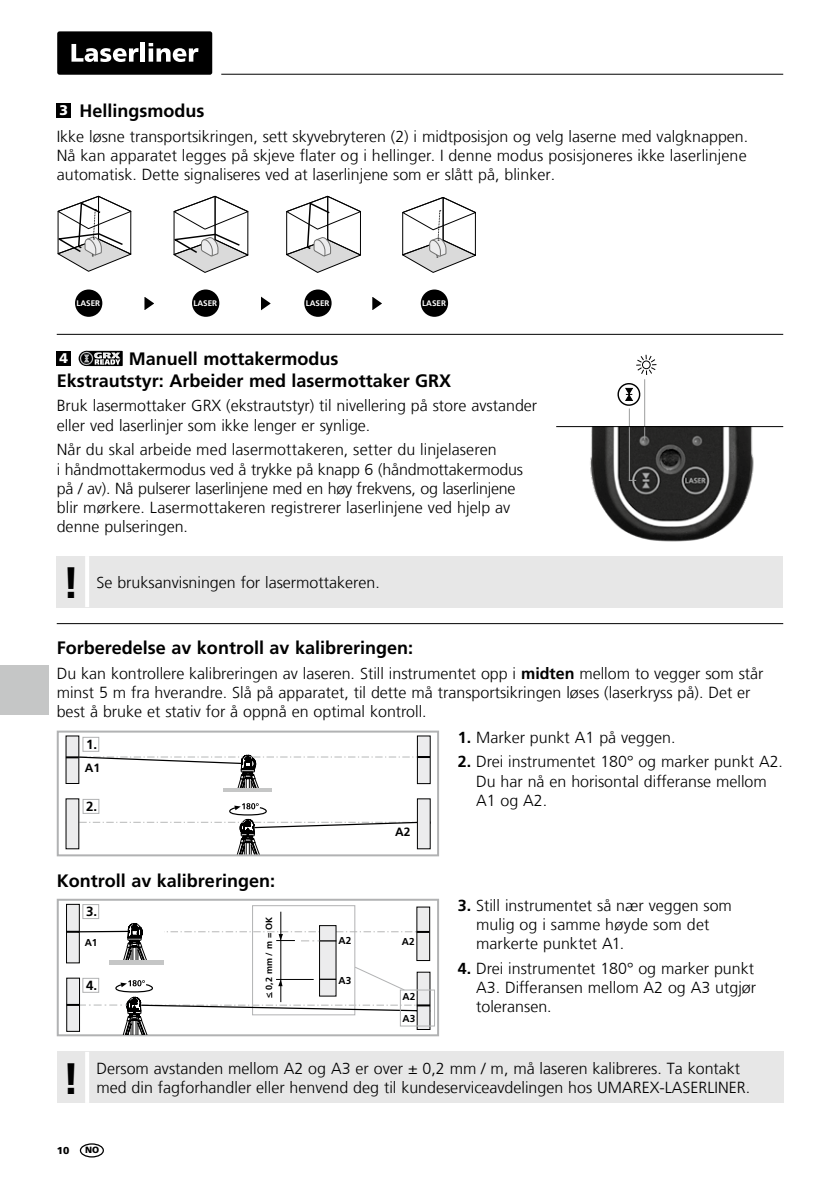
<style>
.page{position:relative;width:840px;height:1191px;background:#fff}
.page>*{position:absolute;margin:0;border:0;box-sizing:border-box;transform-origin:0 0}
.t1{font:700 44px "Frutiger LT Com";color:#000}
.t2{font:700 18px/21.6px "Frutiger LT Com";color:#000}
.t3{font:300 16px/19.2px "Frutiger LT Com";color:#000}
.t4{font:900 14px "Frutiger LT Com";color:#fff}
.t5{font:700 13.2px "Frutiger LT Com";color:#000}
.t6{font:700 12px "Frutiger LT Com";color:#000}
.t7{font:700 10px "Frutiger LT Com";color:#000}
.t8{font:900 10px "Frutiger LT Com";color:#000}
.t9{font:700 9px "Frutiger LT Com";color:#000}
.t10{font:900 9px "Frutiger LT Com";color:#000}
.t11{font:700 8px "Frutiger LT Com";color:#fff}
.s1{font-weight:700}
</style>
<div class="page">
<hr style="left:221px;top:74px;width:561px;height:1px;background:#000">
<div style="left:57px;top:31px;width:155px;height:44px;background:#000;border-radius:2px"></div>
<svg style="left:71px;top:44px;width:67px;height:18px"></svg>
<hr style="left:141px;top:43px;width:4px;height:19px;background:#fff">
<svg style="left:148px;top:43px;width:50px;height:19px"></svg>
<div style="left:0;top:665px;width:48px;height:50px;background:#c5c6c6"></div>
<div style="left:80px;top:1143px;width:24px;height:14px;border:1px solid #000;border-radius:50%"></div>
<img style="left:559px;top:427px;width:198px;height:115px">
<div style="left:57px;top:103px;width:14px;height:15px;background:#000"></div>
<hr style="left:57px;top:334px;width:725px;height:1px;background:#000">
<div style="left:57px;top:351px;width:14px;height:14px;background:#000"></div>
<div style="left:85px;top:351px;width:38px;height:15px;background:#000"></div>
<svg style="left:79px;top:352px;width:41px;height:13px"></svg>
<svg style="left:617px;top:383px;width:23px;height:23px"></svg>
<hr style="left:628px;top:408px;width:1px;height:73px;background:#9c9d9d">
<svg style="left:636px;top:355px;width:20px;height:20px"></svg>
<div style="left:641px;top:360px;width:9px;height:9px;border:1px solid #000;border-radius:50%"></div>
<hr style="left:643px;top:379px;width:1px;height:60px;background:#9c9d9d">
<hr style="left:57px;top:623px;width:725px;height:1px;background:#000">
<div style="left:57px;top:556px;width:725px;height:51px;background:#e7e7e7"></div>
<hr style="left:85px;top:556px;width:4px;height:51px;background:#fff">
<hr style="left:556px;top:426px;width:226px;height:1px;background:#000">
<div style="left:82px;top:904px;width:17px;height:15px;border:1px solid #b1b2b3"></div>
<div style="left:57px;top:730px;width:382px;height:126px;border:2px solid #b1b2b3"></div>
<svg style="left:66px;top:803px;width:364px;height:51px"></svg>
<div style="left:417px;top:736px;width:13px;height:47px;background:#ececed"></div>
<div style="left:417px;top:736px;width:13px;height:47px;border:1px solid #000"></div>
<div style="left:66px;top:799px;width:13px;height:49px;background:#ececed"></div>
<div style="left:66px;top:736px;width:13px;height:47px;background:#ececed"></div>
<div style="left:83px;top:799px;width:16px;height:14px;border:1px solid #b1b2b3"></div>
<div style="left:83px;top:737px;width:16px;height:14px;border:1px solid #b1b2b3"></div>
<div style="left:417px;top:799px;width:13px;height:49px;background:#ececed"></div>
<div style="left:417px;top:798px;width:13px;height:51px;border:1px solid #000"></div>
<hr style="left:223px;top:788px;width:49px;height:3px;background:#c5c6c6">
<svg style="left:66px;top:755px;width:364px;height:33px"></svg>
<div style="left:57px;top:1051px;width:725px;height:52px;background:#e7e7e7"></div>
<hr style="left:85px;top:1051px;width:4px;height:52px;background:#fff">
<div style="left:57px;top:898px;width:382px;height:138px;border:2px solid #b1b2b3"></div>
<div style="left:252px;top:905px;width:103px;height:110px;border:1px solid #b1b2b3"></div>
<div style="left:66px;top:904px;width:13px;height:59px;background:#ececed"></div>
<div style="left:66px;top:904px;width:13px;height:59px;border:1px solid #000"></div>
<div style="left:416px;top:907px;width:13px;height:53px;background:#ececed"></div>
<hr style="left:280px;top:911px;width:1px;height:91px;background:#000">
<div style="left:399px;top:989px;width:36px;height:37px;border:1px solid #b1b2b3"></div>
<svg style="left:66px;top:923px;width:364px;height:111px"></svg>
<svg style="left:173px;top:196px;width:76px;height:77px"></svg>
<svg style="left:286px;top:196px;width:75px;height:77px"></svg>
<svg style="left:57px;top:196px;width:75px;height:76px"></svg>
<div style="left:75px;top:289px;width:27px;height:28px;background:#000;border-radius:50%"></div>
<div style="left:192px;top:289px;width:27px;height:28px;background:#000;border-radius:50%"></div>
<div style="left:304px;top:289px;width:27px;height:28px;background:#000;border-radius:50%"></div>
<svg style="left:402px;top:197px;width:74px;height:76px"></svg>
<div style="left:420px;top:289px;width:28px;height:28px;background:#000;border-radius:50%"></div>
<svg style="left:144px;top:297px;width:10px;height:13px"></svg>
<svg style="left:261px;top:296px;width:10px;height:15px"></svg>
<svg style="left:372px;top:297px;width:10px;height:13px"></svg>
<p class="t2" style="left:79px;top:100px;width:126px">Hellingsmodus</p>
<p class="t3" style="left:57px;top:127px;width:692px;text-align:justify">Ikke løsne transportsikringen, sett skyvebryteren (2) i midtposisjon og velg laserne med valgknappen.<br>Nå kan apparatet legges på skjeve flater og i hellinger. I denne modus posisjoneres ikke laserlinjene automatisk. Dette signaliseres ved at laserlinjene som er slått på, blinker.</p>
<p class="t4" style="left:59px;top:102px;width:10px">3</p>
<p class="t11" style="left:76px;top:298px;width:25px">LASER</p>
<p class="t11" style="left:193px;top:298px;width:25px">LASER</p>
<p class="t11" style="left:305px;top:298px;width:25px">LASER</p>
<p class="t11" style="left:422px;top:298px;width:25px">LASER</p>
<p class="t2" style="left:57px;top:348px;width:396px;text-indent:72px">Manuell mottakermodus<br>Ekstrautstyr: Arbeider med lasermottaker GRX</p>
<p class="t3" style="left:57px;top:396px;width:481px">Bruk lasermottaker GRX (ekstrautstyr) til nivellering på store avstander eller ved laserlinjer som ikke lenger er synlige.</p>
<p class="t3" style="left:57px;top:440px;width:467px">Når du skal arbeide med lasermottakeren, setter du linjelaseren<br>i håndmottakermodus ved å trykke på knapp 6 (håndmottakermodus på / av). Nå pulserer laserlinjene med en høy frekvens, og laserlinjene blir mørkere. Lasermottakeren registrerer laserlinjene ved hjelp av denne pulseringen.</p>
<p class="t3" style="left:96px;top:572px;width:285px">Se bruksanvisningen for lasermottakeren.</p>
<p class="t4" style="left:59px;top:350px;width:10px">4</p>
<h1 class="t1" style="left:62px;top:557px;width:19px">!</h1>
<p class="t2" style="left:57px;top:636px;width:358px">Forberedelse av kontroll av kalibreringen:</p>
<p class="t3" style="left:57px;top:663px;width:708px">Du kan kontrollere kalibreringen av laseren. Still instrumentet opp i <span class="s1">midten</span> mellom to vegger som står minst 5 m fra hverandre. Slå på apparatet, til dette må transportsikringen løses (laserkryss på). Det er best å bruke et stativ for å oppnå en optimal kontroll.</p>
<p class="t5" style="left:86px;top:736px;width:13px">1.</p>
<p class="t3" style="left:457px;top:727px;width:219px"><span class="s1">1.</span> Marker punkt A1 på veggen.</p>
<p class="t3" style="left:476px;top:752px;width:308px;text-indent:-18px"><span class="s1">2.</span> Drei instrumentet 180° og marker punkt A2.<br>Du har nå en horisontal differanse mellom<br>A1 og A2.</p>
<p class="t6" style="left:85px;top:760px;width:17px">A1</p>
<p class="t5" style="left:86px;top:798px;width:13px">2.</p>
<p class="t2" style="left:57px;top:870px;width:220px">Kontroll av kalibreringen:</p>
<p class="t6" style="left:395px;top:825px;width:17px">A2</p>
<p class="t5" style="left:86px;top:903px;width:13px">3.</p>
<p class="t9" style="left:263px;top:989px;width:74px;rotate:-90deg">0,2 mm / m = OK</p>
<p class="t7" style="left:85px;top:936px;width:14px">A1</p>
<p class="t7" style="left:338px;top:934px;width:14px">A2</p>
<p class="t7" style="left:402px;top:935px;width:14px">A2</p>
<p class="t5" style="left:86px;top:977px;width:13px">4.</p>
<p class="t9" style="left:262px;top:997px;width:7px;rotate:-90deg">&lt;</p>
<p class="t7" style="left:402px;top:990px;width:14px">A2</p>
<p class="t7" style="left:338px;top:974px;width:14px">A3</p>
<p class="t7" style="left:402px;top:1012px;width:14px">A3</p>
<p class="t3" style="left:476px;top:895px;width:257px;text-indent:-18px"><span class="s1">3.</span> Still instrumentet så nær veggen som mulig og i samme høyde som det markerte punktet A1.</p>
<p class="t3" style="left:476px;top:959px;width:281px;text-indent:-18px"><span class="s1">4.</span> Drei instrumentet 180° og marker punkt<br>A3. Differansen mellom A2 og A3 utgjør toleransen.</p>
<h1 class="t1" style="left:62px;top:1052px;width:19px">!</h1>
<p class="t3" style="left:96px;top:1058px;width:645px">Dersom avstanden mellom A2 og A3 er over ± 0,2 mm / m, må laseren kalibreres. Ta kontakt</p>
<p class="t3" style="left:96px;top:1078px;width:655px">med din fagforhandler eller henvend deg til kundeserviceavdelingen hos UMAREX-LASERLINER.</p>
<p class="t8" style="left:57px;top:1144px;width:14px">10</p>
<p class="t10" style="left:85px;top:1144px;width:16px">NO</p>
</div>
